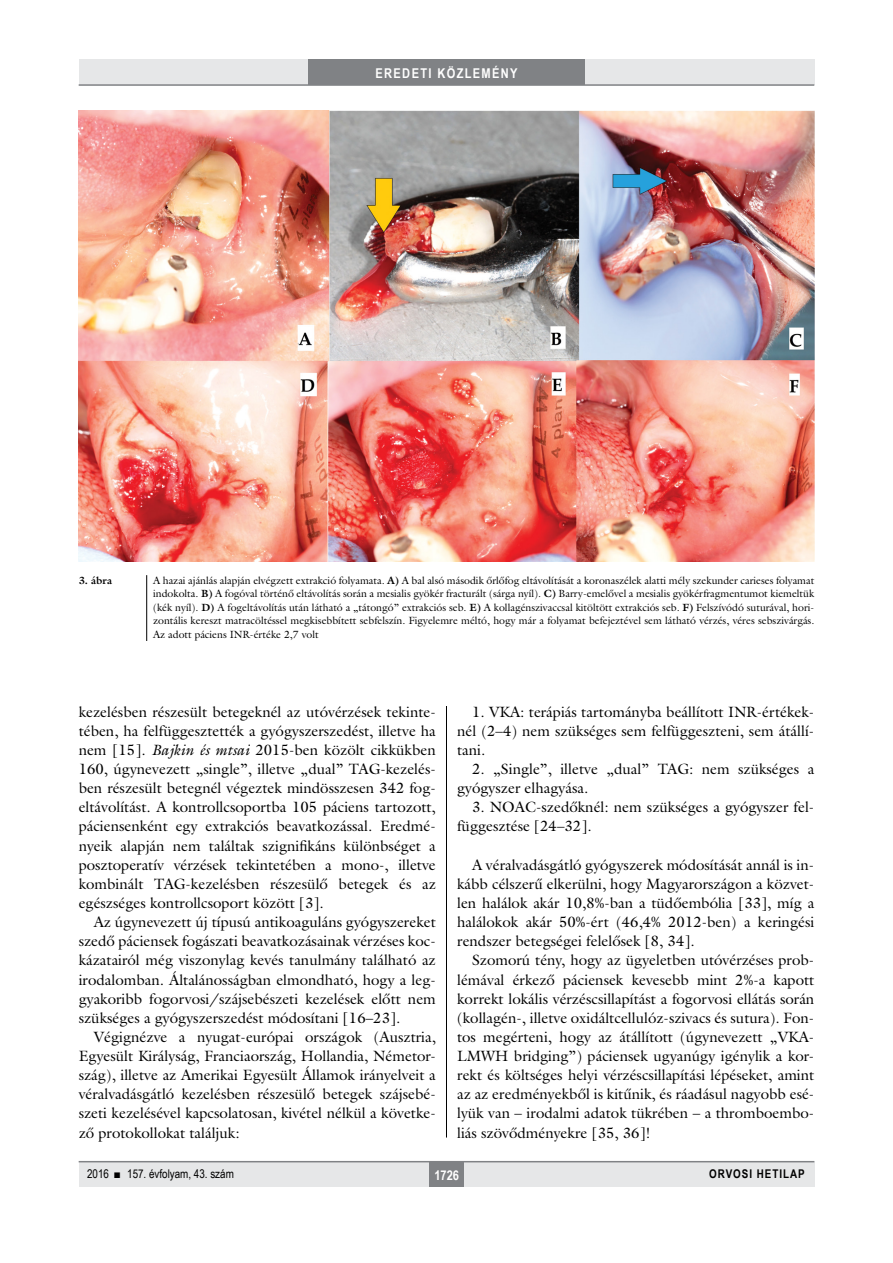
<style>
.page{position:relative;width:893px;height:1263px;background:#fff}
.page>*{position:absolute;margin:0;border:0;box-sizing:border-box;transform-origin:0 0}
.Body_Text{font:15px/19.2px "Galliard Reg";color:#000;text-align:justify}
.t1{font:700 13.5px "Arial Narrow";letter-spacing:.1em;color:#fff}
.t2{font:12px "Arial Narrow";color:#000}
.t3{font:700 12px "Arial Narrow";letter-spacing:.08em;color:#000}
.kepalairas2{font:10.5px/13.5px "Galliard Reg";color:#000;text-align:justify}
.kepalairas1{font:700 10.5px "Galliard Reg";color:#000}
.s1{font-weight:700}
.s2{font-style:italic}
</style>
<div class="page">
<div style="left:79px;top:1161px;width:735px;height:25px;background:#e6e7e8"></div>
<hr style="left:79px;top:1161px;width:735px;height:1px;background:#808285">
<div style="left:430px;top:1161px;width:34px;height:25px;background:#808285"></div>
<div style="left:79px;top:60px;width:735px;height:25px;background:#e6e7e8"></div>
<div style="left:308px;top:60px;width:277px;height:25px;background:#808285"></div>
<hr style="left:79px;top:84px;width:735px;height:2px;background:#808285">
<hr style="left:446px;top:111px;width:1px;height:1026px;background:#000">
<div style="left:79px;top:575px;width:735px;height:131px;background:#fff"></div>
<hr style="left:146px;top:575px;width:1px;height:66px;background:#000">
<img style="left:79px;top:111px;width:735px;height:450px">
<p class="t1" style="left:375px;top:63px;width:144px">EREDETI KÖZLEMÉNY</p>
<p class="kepalairas1" style="left:79px;top:573px;width:35px">3. ábra</p>
<p class="kepalairas2" style="left:153px;top:573px;width:663px">A hazai ajánlás alapján elvégzett extrakció folyamata. <span class="s1">A)</span> A bal alsó második őrlőfog eltávolítását a koronaszélek alatti mély szekunder carieses folyamat indokolta. <span class="s1">B)</span> A fogóval történő eltávolítás során a mesialis gyökér fracturált (sárga nyíl). <span class="s1">C)</span> Barry-emelővel a mesialis gyökérfragmentumot kiemeltük (kék nyíl). <span class="s1">D)</span> A fogeltávolítás után látható a „tátongó” extrakciós seb. <span class="s1">E)</span> A kollagénszivaccsal kitöltött extrakciós seb. <span class="s1">F)</span> Felszívódó suturával, hori&shy;zontális kereszt matracöltéssel megkisebbített sebfelszín. Figyelemre méltó, hogy már a folyamat befejeztével sem látható vérzés, véres sebszivárgás.<br>Az adott páciens INR-értéke 2,7 volt</p>
<p class="Body_Text" style="left:79px;top:702px;width:359px">kezelésben részesült betegeknél az utóvérzések tekinte&shy;tében, ha felfüggesztették a gyógyszerszedést, illetve ha nem [15]. <span class="s2">Bajkin és mtsai</span> 2015-ben közölt cikkükben 160, úgynevezett „single”, illetve „dual” TAG-kezelés&shy;ben részesült betegnél végeztek mindösszesen 342 fog&shy;eltávolítást. A kontrollcsoportba 105 páciens tartozott, páciensenként egy extrakciós beavatkozással. Eredmé&shy;nyeik alapján nem találtak szignifikáns különbséget a posztoperatív vérzések tekintetében a mono-, illetve kombinált TAG-kezelésben részesülő betegek és az egészséges kontrollcsoport között [3].</p>
<p class="Body_Text" style="left:79px;top:912px;width:359px;text-align:left;text-indent:15px">Az úgynevezett új típusú antikoaguláns gyógyszereket szedő páciensek fogászati beavatkozásainak vérzéses koc&shy;kázatairól még viszonylag kevés tanulmány található az irodalomban. Általánosságban elmondható, hogy a leg&shy;gyakoribb fogorvosi/szájsebészeti kezelések előtt nem szükséges a gyógyszerszedést módosítani [16–23].</p>
<p class="Body_Text" style="left:79px;top:1027px;width:359px;text-indent:15px">Végignézve a nyugat-európai országok (Ausztria, Egyesült Királyság, Franciaország, Hollandia, Németor&shy;szág), illetve az Amerikai Egyesült Államok irányelveit a véralvadásgátló kezelésben részesülő betegek szájsebé&shy;szeti kezelésével kapcsolatosan, kivétel nélkül a követke&shy;ző protokollokat találjuk:</p>
<p class="Body_Text" style="left:457px;top:702px;width:359px;text-align:left;text-indent:15px">1. VKA: terápiás tartományba beállított INR-értékek&shy;nél (2–4) nem szükséges sem felfüggeszteni, sem átállí&shy;tani.</p>
<p class="Body_Text" style="left:457px;top:759px;width:359px;text-indent:15px">2. „Single”, illetve „dual” TAG: nem szükséges a gyógyszer elhagyása.</p>
<p class="Body_Text" style="left:457px;top:797px;width:359px;text-indent:15px">3. NOAC-szedőknél: nem szükséges a gyógyszer fel&shy;függesztése [24–32].</p>
<p class="Body_Text" style="left:457px;top:855px;width:359px;text-indent:15px">A véralvadásgátló gyógyszerek módosítását annál is in&shy;kább célszerű elkerülni, hogy Magyarországon a közvet&shy;len halálok akár 10,8%-ban a tüdőembólia [33], míg a halálokok akár 50%-ért (46,4% 2012-ben) a keringési rendszer betegségei felelősek [8, 34].</p>
<p class="Body_Text" style="left:457px;top:950px;width:359px;text-indent:15px">Szomorú tény, hogy az ügyeletben utóvérzéses prob&shy;lémával érkező páciensek kevesebb mint 2%-a kapott korrekt lokális vérzéscsillapítást a fogorvosi ellátás során (kollagén-, illetve oxidáltcellulóz-szivacs és sutura). Fon&shy;tos megérteni, hogy az átállított (úgynevezett „VKA-LMWH bridging”) páciensek ugyanúgy igénylik a kor&shy;rekt és költséges helyi vérzéscsillapítási lépéseket, amint az az eredményekből is kitűnik, és ráadásul nagyobb esé&shy;lyük van – irodalmi adatok tükrében – a thromboembo&shy;liás szövődményekre [35, 36]!</p>
<p class="t2" style="left:87px;top:1165px;width:148px">2016 ■ 157. évfolyam, 43. szám</p>
<p class="t1" style="left:434px;top:1165px;width:26px">1726</p>
<p class="t3" style="left:709px;top:1165px;width:97px">ORVOSI HETILAP</p>
</div>
